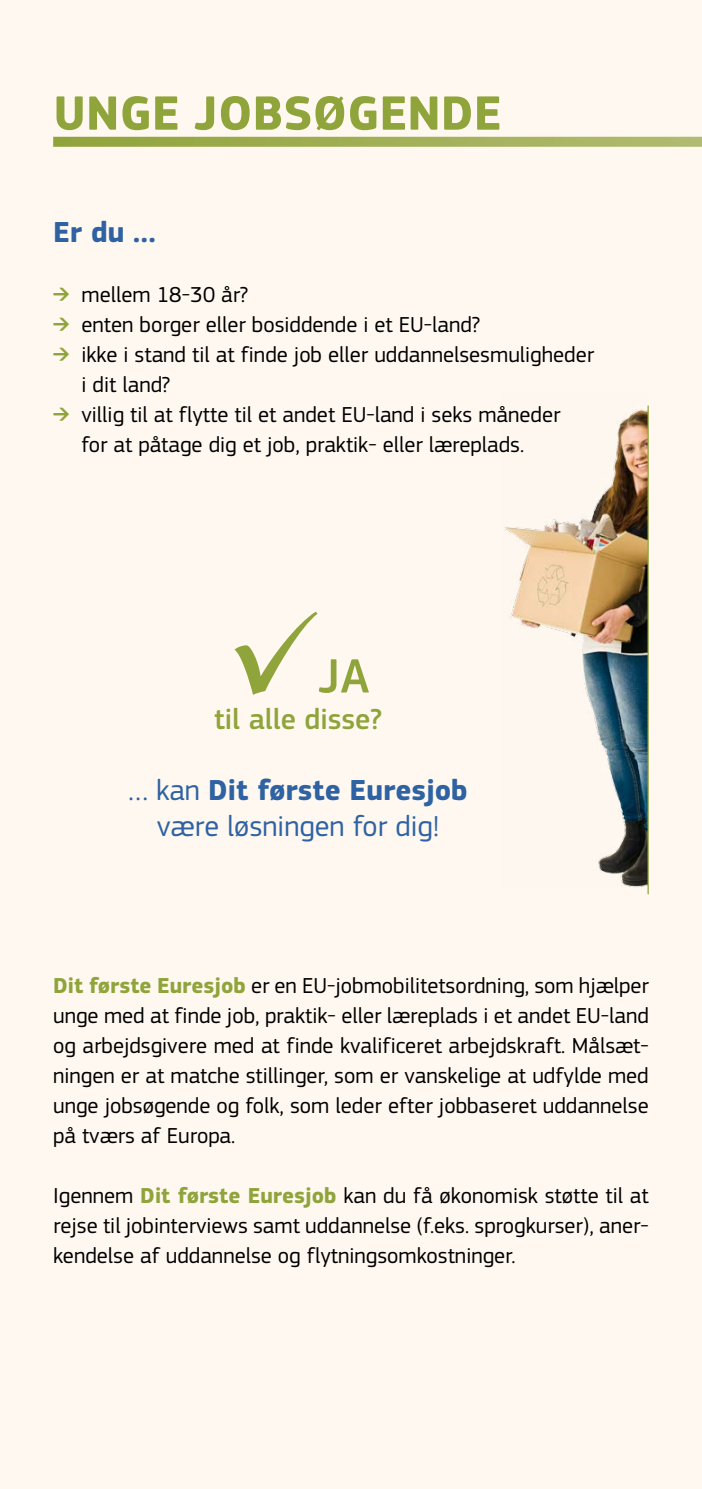
<style>
.page{position:relative;width:702px;height:1489px;background:#fff}
.page>*{position:absolute;margin:0;border:0;box-sizing:border-box;transform-origin:0 0}
.t1{font:700 50px "EC Square Sans Pro";color:#90a43c}
.Body_Align_Left{font:500 50px "EC Square Sans Pro";color:#90a43c}
.Body_Align_Left-2{font:30px/36px "EC Square Sans Pro";color:#2e62a2;text-align:center}
.Body_Align_Left-3{font:500 30px "EC Square Sans Pro";color:#90a43c}
.Body_Align_Left-4{font:700 30px "EC Square Sans Pro";color:#2e62a2}
.Body_Align_Left-5{font:22.5px/30px "EC Square Sans Pro";color:#000;text-align:justify}
.s1{color:#90a43c}
.s2{font-size:120px}
.s3{font-weight:700}
.s4{font-weight:700;color:#90a43c}
</style>
<div class="page">
<div style="left:0;top:0;width:702px;height:1488px;background:#fff8f0"></div>
<svg style="left:53px;top:137px;width:649px;height:10px;background:#a3b059"></svg>
<img style="left:505px;top:409px;width:142px;height:478px">
<hr style="left:647px;top:405px;width:1px;height:489px;background:#90a43c">
<h1 class="t1" style="left:53px;top:83px;width:450px">UNGE JOBSØGENDE</h1>
<p class="Body_Align_Left-4" style="left:53px;top:214px;width:104px">Er du …</p>
<p class="Body_Align_Left-5" style="left:53px;top:280px;width:196px"><span class="s1">➔</span> mellem 18-30 år?</p>
<p class="Body_Align_Left-5" style="left:53px;top:310px;width:428px"><span class="s1">➔</span> enten borger eller bosiddende i et EU-land?</p>
<p class="Body_Align_Left-5" style="left:81px;top:340px;width:514px;text-indent:-28px"><span class="s1">➔</span> ikke i stand til at finde job eller uddannelsesmuligheder i dit land?</p>
<p class="Body_Align_Left-5" style="left:53px;top:400px;width:509px;text-align:center"><span class="s1">➔</span> villig til at flytte til et andet EU-land i seks måneder for at påtage dig et job, praktik- eller læreplads.</p>
<p class="Body_Align_Left" style="left:227px;top:646px;width:144px"><span class="s2">✓</span>JA</p>
<p class="Body_Align_Left-3" style="left:214px;top:701px;width:170px">til alle disse?</p>
<p class="Body_Align_Left-2" style="left:128px;top:772px;width:341px">… kan <span class="s3">Dit første Euresjob </span>være løsningen for dig!</p>
<p class="Body_Align_Left-5" style="left:53px;top:970px;width:597px"><span class="s4">Dit første Euresjob</span> er en EU-jobmobilitetsordning, som hjælper unge med at finde job, praktik- eller læreplads i et andet EU-land og arbejdsgivere med at finde kvalificeret arbejdskraft. Målsæt&shy;ningen er at matche stillinger, som er vanskelige at udfylde med unge jobsøgende og folk, som leder efter jobbaseret uddannelse på tværs af Europa.</p>
<p class="Body_Align_Left-5" style="left:53px;top:1180px;width:597px">Igennem <span class="s4">Dit første Euresjob</span> kan du få økonomisk støtte til at rejse til jobinterviews samt uddannelse (f.eks. sprogkurser), aner&shy;kendelse af uddannelse og flytningsomkostninger.</p>
</div>
